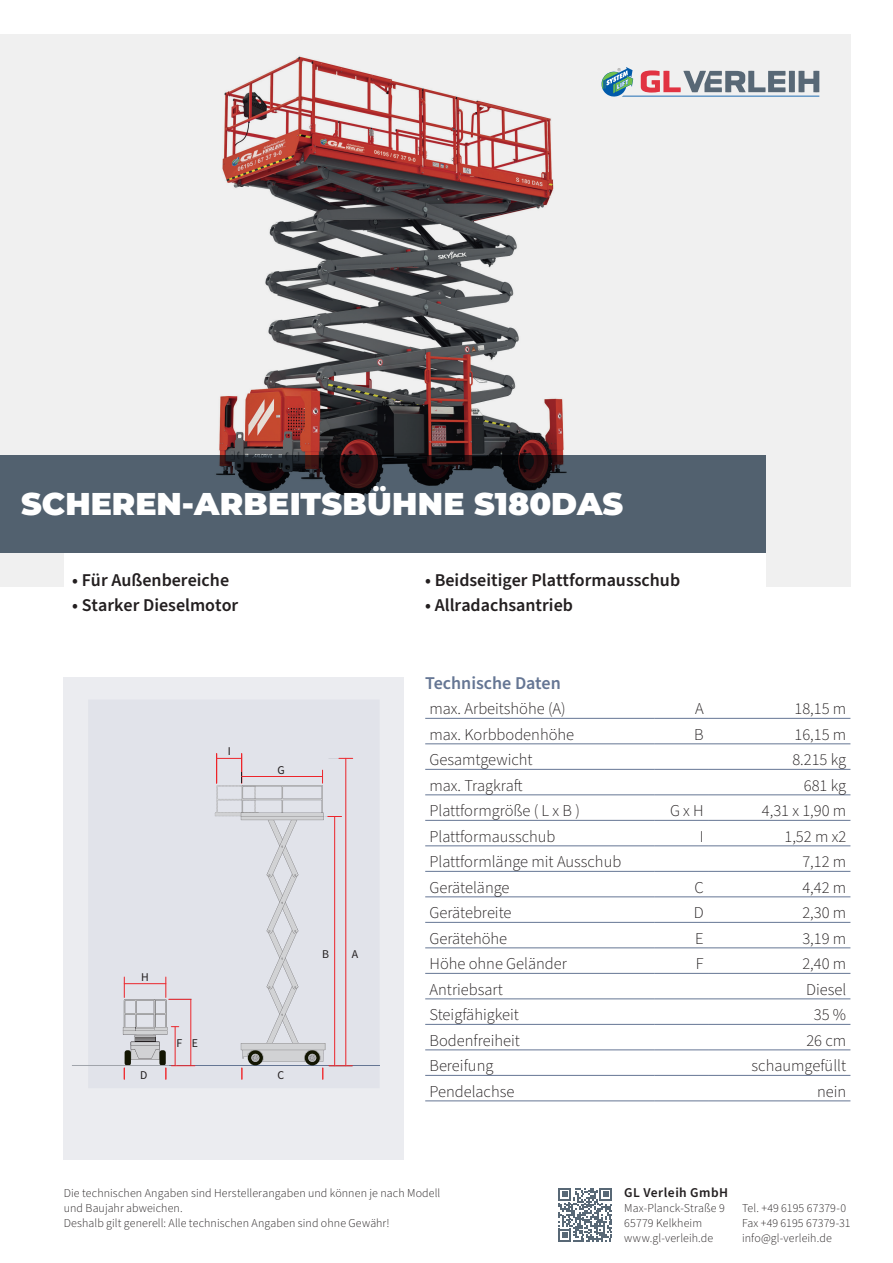
<style>
.page{position:relative;width:893px;height:1263px;background:#fff}
.page>*{position:absolute;margin:0;border:0;box-sizing:border-box;transform-origin:0 0}
.t1{font:900 31.5px "Montserrat";color:#fff}
.t2{font:600 18px "Source Sans Pro";color:#231f20}
.t3{font:600 18px "Source Sans Pro";color:#657694}
.t4{font:300 16.5px "Source Sans Pro";color:#231f20}
.t5{font:600 13.5px "Source Sans Pro";letter-spacing:.035em;color:#231f20}
.t6{font:300 12px/15px "Source Sans Pro";letter-spacing:.01em;color:#231f20}
.t7{font:11.85px "Source Sans Pro";color:#231f20}
</style>
<div class="page">
<img style="left:0;top:34px;width:850px;height:552px">
<svg style="left:601px;top:67px;width:218px;height:30px"></svg>
<svg style="left:655px;top:744px;width:1px;height:331px"></svg>
<svg style="left:708px;top:744px;width:1px;height:331px"></svg>
<hr style="left:425px;top:718px;width:230px;height:1px;background:#657694">
<hr style="left:655px;top:718px;width:53px;height:1px;background:#657694">
<hr style="left:708px;top:718px;width:142px;height:1px;background:#657694">
<hr style="left:425px;top:743px;width:230px;height:1px;background:#657694">
<hr style="left:655px;top:743px;width:53px;height:1px;background:#657694">
<hr style="left:708px;top:743px;width:142px;height:1px;background:#657694">
<hr style="left:425px;top:769px;width:230px;height:1px;background:#657694">
<hr style="left:655px;top:769px;width:53px;height:1px;background:#657694">
<hr style="left:708px;top:769px;width:142px;height:1px;background:#657694">
<hr style="left:425px;top:794px;width:230px;height:1px;background:#657694">
<hr style="left:655px;top:794px;width:53px;height:1px;background:#657694">
<hr style="left:708px;top:794px;width:142px;height:1px;background:#657694">
<hr style="left:425px;top:820px;width:230px;height:1px;background:#657694">
<hr style="left:655px;top:820px;width:53px;height:1px;background:#657694">
<hr style="left:708px;top:820px;width:142px;height:1px;background:#657694">
<hr style="left:425px;top:845px;width:230px;height:1px;background:#657694">
<hr style="left:655px;top:845px;width:53px;height:1px;background:#657694">
<hr style="left:708px;top:845px;width:142px;height:1px;background:#657694">
<hr style="left:425px;top:871px;width:230px;height:1px;background:#657694">
<hr style="left:655px;top:871px;width:53px;height:1px;background:#657694">
<hr style="left:708px;top:871px;width:142px;height:1px;background:#657694">
<hr style="left:425px;top:896px;width:230px;height:1px;background:#657694">
<hr style="left:655px;top:896px;width:53px;height:1px;background:#657694">
<hr style="left:708px;top:896px;width:142px;height:1px;background:#657694">
<hr style="left:425px;top:922px;width:230px;height:1px;background:#657694">
<hr style="left:655px;top:922px;width:53px;height:1px;background:#657694">
<hr style="left:708px;top:922px;width:142px;height:1px;background:#657694">
<hr style="left:425px;top:947px;width:230px;height:1px;background:#657694">
<hr style="left:655px;top:947px;width:53px;height:1px;background:#657694">
<hr style="left:708px;top:947px;width:142px;height:1px;background:#657694">
<hr style="left:425px;top:973px;width:230px;height:1px;background:#657694">
<hr style="left:655px;top:973px;width:53px;height:1px;background:#657694">
<hr style="left:708px;top:973px;width:142px;height:1px;background:#657694">
<hr style="left:425px;top:998px;width:230px;height:1px;background:#657694">
<hr style="left:655px;top:998px;width:53px;height:1px;background:#657694">
<hr style="left:708px;top:998px;width:142px;height:1px;background:#657694">
<hr style="left:425px;top:1024px;width:230px;height:1px;background:#657694">
<hr style="left:655px;top:1024px;width:53px;height:1px;background:#657694">
<hr style="left:708px;top:1024px;width:142px;height:1px;background:#657694">
<hr style="left:425px;top:1049px;width:230px;height:1px;background:#657694">
<hr style="left:655px;top:1049px;width:53px;height:1px;background:#657694">
<hr style="left:708px;top:1049px;width:142px;height:1px;background:#657694">
<hr style="left:425px;top:1075px;width:230px;height:1px;background:#657694">
<hr style="left:655px;top:1075px;width:53px;height:1px;background:#657694">
<hr style="left:708px;top:1075px;width:142px;height:1px;background:#657694">
<hr style="left:425px;top:1100px;width:230px;height:1px;background:#657694">
<hr style="left:655px;top:1100px;width:53px;height:1px;background:#657694">
<hr style="left:708px;top:1100px;width:142px;height:1px;background:#657694">
<div style="left:64px;top:677px;width:340px;height:482px;background:#e1e3ea"></div>
<hr style="left:88px;top:1065px;width:292px;height:1px;background:#657694">
<hr style="left:216px;top:753px;width:1px;height:31px;background:#ee1d23">
<hr style="left:241px;top:753px;width:1px;height:31px;background:#ee1d23">
<svg style="left:216px;top:758px;width:25px;height:1px"></svg>
<svg style="left:338px;top:758px;width:15px;height:1px"></svg>
<hr style="left:345px;top:758px;width:1px;height:308px;background:#ee1d23">
<svg style="left:123px;top:976px;width:72px;height:103px"></svg>
<svg style="left:215px;top:770px;width:138px;height:309px"></svg>
<div style="left:64px;top:553px;width:701px;height:98px;background:#fff"></div>
<svg style="left:558px;top:1188px;width:54px;height:54px"></svg>
<svg style="left:0;top:455px;width:765px;height:98px;background:#4b5764"></svg>
<h1 class="t1" style="left:21px;top:480px;width:604px">SCHEREN-ARBEITSBÜHNE S180DAS</h1>
<p class="t2" style="left:72px;top:568px;width:158px">• Für Außenbereiche</p>
<p class="t2" style="left:72px;top:593px;width:168px">• Starker Dieselmotor</p>
<p class="t7" style="left:228px;top:744px;width:5px">I</p>
<p class="t7" style="left:277px;top:762px;width:9px">G</p>
<p class="t7" style="left:141px;top:969px;width:9px">H</p>
<p class="t7" style="left:140px;top:1067px;width:9px">D</p>
<p class="t7" style="left:176px;top:1036px;width:23px">F E</p>
<p class="t7" style="left:322px;top:947px;width:8px">B</p>
<p class="t7" style="left:352px;top:947px;width:8px">A</p>
<p class="t7" style="left:277px;top:1068px;width:8px">C</p>
<p class="t2" style="left:425px;top:568px;width:256px">• Beidseitiger Plattformausschub</p>
<p class="t2" style="left:425px;top:593px;width:149px">• Allradachsantrieb</p>
<p class="t3" style="left:425px;top:671px;width:137px">Technische Daten</p>
<p class="t4" style="left:429px;top:698px;width:138px">max. Arbeitshöhe (A)</p>
<p class="t4" style="left:695px;top:698px;width:10px">A</p>
<p class="t4" style="left:794px;top:698px;width:53px">18,15 m</p>
<p class="t4" style="left:429px;top:723px;width:146px">max. Korbbodenhöhe</p>
<p class="t4" style="left:694px;top:723px;width:11px">B</p>
<p class="t4" style="left:794px;top:723px;width:53px">16,15 m</p>
<p class="t4" style="left:429px;top:748px;width:105px">Gesamtgewicht</p>
<p class="t4" style="left:792px;top:748px;width:55px">8.215 kg</p>
<p class="t4" style="left:429px;top:774px;width:95px">max. Tragkraft</p>
<p class="t4" style="left:804px;top:774px;width:44px">681 kg</p>
<p class="t4" style="left:429px;top:799px;width:152px">Plattformgröße ( L x B )</p>
<p class="t4" style="left:670px;top:799px;width:35px">G x H</p>
<p class="t4" style="left:762px;top:799px;width:86px">4,31 x 1,90 m</p>
<p class="t4" style="left:429px;top:825px;width:128px">Plattformausschub</p>
<p class="t4" style="left:700px;top:825px;width:5px">I</p>
<p class="t4" style="left:784px;top:825px;width:63px">1,52 m x2</p>
<p class="t4" style="left:429px;top:850px;width:193px">Plattformlänge mit Ausschub</p>
<p class="t4" style="left:802px;top:850px;width:45px">7,12 m</p>
<p class="t4" style="left:429px;top:876px;width:82px">Gerätelänge</p>
<p class="t4" style="left:694px;top:876px;width:11px">C</p>
<p class="t4" style="left:802px;top:876px;width:45px">4,42 m</p>
<p class="t4" style="left:429px;top:901px;width:84px">Gerätebreite</p>
<p class="t4" style="left:694px;top:901px;width:11px">D</p>
<p class="t4" style="left:802px;top:901px;width:45px">2,30 m</p>
<p class="t4" style="left:429px;top:927px;width:79px">Gerätehöhe</p>
<p class="t4" style="left:695px;top:927px;width:10px">E</p>
<p class="t4" style="left:802px;top:927px;width:45px">3,19 m</p>
<p class="t4" style="left:429px;top:952px;width:139px">Höhe ohne Geländer</p>
<p class="t4" style="left:696px;top:952px;width:9px">F</p>
<p class="t4" style="left:802px;top:952px;width:45px">2,40 m</p>
<p class="t4" style="left:429px;top:978px;width:75px">Antriebsart</p>
<p class="t4" style="left:806px;top:978px;width:42px">Diesel</p>
<p class="t4" style="left:429px;top:1003px;width:91px">Steigfähigkeit</p>
<p class="t4" style="left:814px;top:1003px;width:34px">35 %</p>
<p class="t4" style="left:429px;top:1029px;width:92px">Bodenfreiheit</p>
<p class="t4" style="left:806px;top:1029px;width:41px">26 cm</p>
<p class="t4" style="left:429px;top:1054px;width:65px">Bereifung</p>
<p class="t4" style="left:752px;top:1054px;width:96px">schaumgefüllt</p>
<p class="t4" style="left:429px;top:1080px;width:86px">Pendelachse</p>
<p class="t4" style="left:817px;top:1080px;width:31px">nein</p>
<p class="t6" style="left:64px;top:1185px;width:378px">Die technischen Angaben sind Herstellerangaben und können je nach Modell und Baujahr abweichen.<br>Deshalb gilt generell: Alle technischen Angaben sind ohne Gewähr!</p>
<p class="t5" style="left:624px;top:1183px;width:105px">GL Verleih GmbH</p>
<p class="t6" style="left:624px;top:1200px;width:102px">Max-Planck-Straße 9<br>65779 Kelkheim www.gl-verleih.de</p>
<p class="t6" style="left:742px;top:1200px;width:110px">Tel. +49 6195 67379-0<br>Fax +49 6195 67379-31 info@gl-verleih.de</p>
</div>
